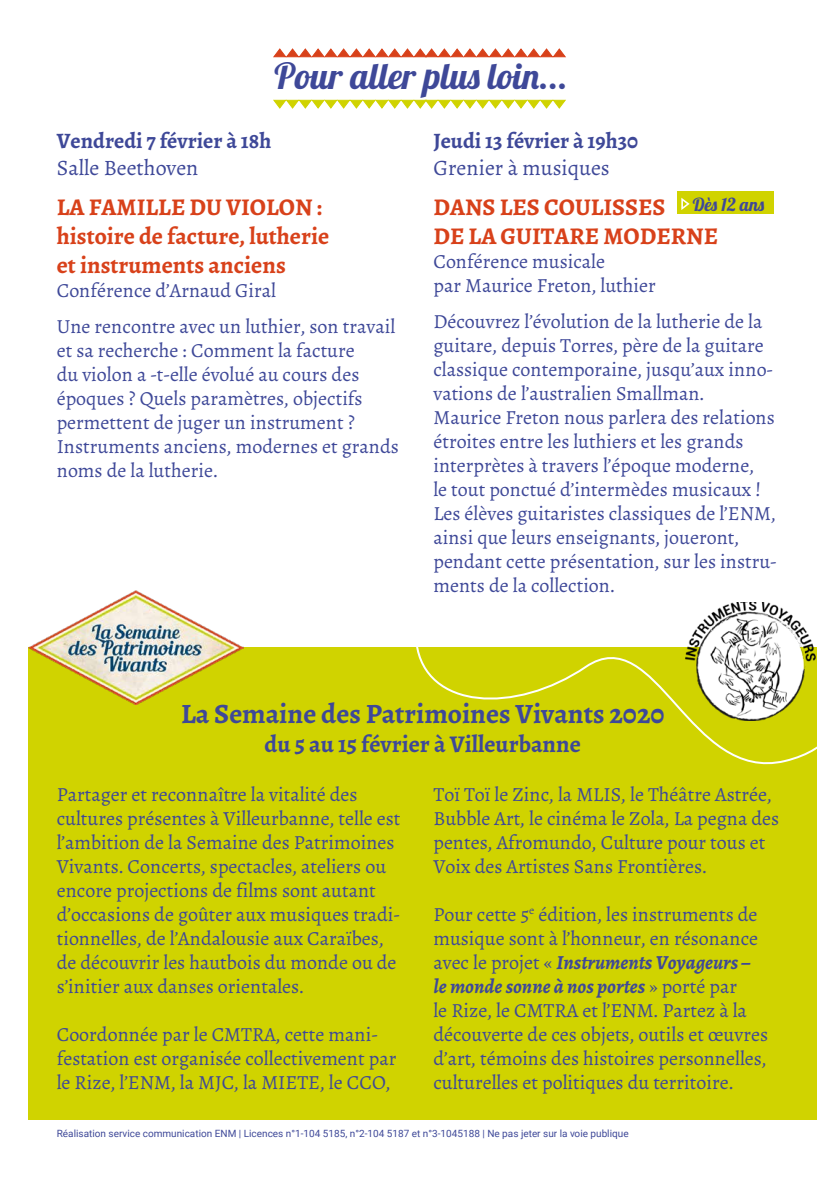
<style>
.page{position:relative;width:840px;height:1191px;background:#fff}
.page>*{position:absolute;margin:0;border:0;box-sizing:border-box;transform-origin:0 0}
.t1{font:36px "Lobster";color:#3e4898}
.t2{font:700 28px "Alegreya";color:#3e4898}
.t3{font:700 24px/28.8px "Alegreya";color:#d8411a}
.t4{font:700 24px "Alegreya";color:#3e4898}
.t5{font:700 22px "Alegreya";color:#3e4898}
.t6{font:22px "Alegreya";color:#3e4898}
.t7{font:20px/24px "Alegreya";color:#3e4898}
.t8{font:18px "Lobster";color:#3e4898}
.t9{font:10px "Roboto";color:#3e4898}
.s1{font-weight:700;font-style:italic}
</style>
<div class="page">
<div style="left:28px;top:647px;width:788px;height:472px;background:#d0d300"></div>
<svg style="left:416px;top:647px;width:401px;height:139px"></svg>
<img style="left:28px;top:590px;width:216px;height:115px">
<img style="left:683px;top:602px;width:133px;height:118px">
<div style="left:676px;top:191px;width:97px;height:22px;background:#d0d300"></div>
<svg style="left:681px;top:197px;width:9px;height:13px"></svg>
<svg style="left:273px;top:99px;width:293px;height:10px"></svg>
<svg style="left:273px;top:48px;width:293px;height:10px"></svg>
<h1 class="t1" style="left:274px;top:53px;width:294px">Pour aller plus loin...</h1>
<p class="t5" style="left:57px;top:127px;width:216px">Vendredi 7 février à 18h</p>
<p class="t6" style="left:57px;top:154px;width:143px">Salle Beethoven</p>
<p class="t3" style="left:57px;top:193px;width:274px">LA FAMILLE DU VIOLON : histoire de facture, lutherie et instruments anciens</p>
<p class="t7" style="left:57px;top:272px;width:340px;line-height:36px">Conférence d’Arnaud Giral<br>Une rencontre avec un luthier, son travail</p>
<p class="t7" style="left:57px;top:338px;width:343px">et sa recherche : Comment la facture<br>du violon a -t-elle évolué au cours des époques ? Quels paramètres, objectifs permettent de juger un instrument ?<br>Instruments anciens, modernes et grands noms de la lutherie.</p>
<p class="t5" style="left:433px;top:127px;width:206px">Jeudi 13 février à 19h30</p>
<p class="t6" style="left:433px;top:154px;width:178px">Grenier à musiques</p>
<p class="t3" style="left:433px;top:193px;width:286px">DANS LES COULISSES<br>DE LA GUITARE MODERNE</p>
<p class="t7" style="left:433px;top:250px;width:224px">Conférence musicale<br>par Maurice Freton, luthier</p>
<p class="t7" style="left:433px;top:310px;width:344px">Découvrez l’évolution de la lutherie de la guitare, depuis Torres, père de la guitare classique contemporaine, jusqu’aux inno&shy;vations de l’australien Smallman.<br>Maurice Freton nous parlera des relations étroites entre les luthiers et les grands interprètes à travers l’époque moderne,<br>le tout ponctué d’intermèdes musicaux !<br>Les élèves guitaristes classiques de l’ENM, ainsi que leurs enseignants, joueront, pendant cette présentation, sur les instru&shy;ments de la collection.</p>
<p class="t8" style="left:692px;top:193px;width:73px">Dès 12 ans</p>
<h2 class="t2" style="left:181px;top:696px;width:485px">La Semaine des Patrimoines Vivants 2020</h2>
<p class="t4" style="left:264px;top:728px;width:318px">du 5 au 15 février à Villeurbanne</p>
<p class="t7" style="left:57px;top:782px;width:345px">Partager et reconnaître la vitalité des cultures présentes à Villeurbanne, telle est l’ambition de la Semaine des Patrimoines Vivants. Concerts, spectacles, ateliers ou encore projections de films sont autant d’occasions de goûter aux musiques tradi&shy;tionnelles, de l’Andalousie aux Caraïbes, de découvrir les hautbois du monde ou de s’initier aux danses orientales.</p>
<p class="t7" style="left:57px;top:1022px;width:341px">Coordonnée par le CMTRA, cette mani&shy;festation est organisée collectivement par le Rize, l’ENM, la MJC, la MIETE, le CCO,</p>
<p class="t7" style="left:433px;top:782px;width:347px">Toï Toï le Zinc, la MLIS, le Théâtre Astrée, Bubble Art, le cinéma le Zola, La pegna des pentes, Afromundo, Culture pour tous et Voix des Artistes Sans Frontières.</p>
<p class="t7" style="left:433px;top:902px;width:336px">Pour cette 5<sup>e</sup> édition, les instruments de musique sont à l’honneur, en résonance avec le projet « <span class="s1">Instruments Voyageurs – le monde sonne à nos portes</span> » porté par<br>le Rize, le CMTRA et l’ENM. Partez à la découverte de ces objets, outils et œuvres d’art, témoins des histoires personnelles, culturelles et politiques du territoire.</p>
<p class="t9" style="left:57px;top:1126px;width:573px">Réalisation service communication ENM | Licences n°1-104 5185, n°2-104 5187 et n°3-1045188 | Ne pas jeter sur la voie publique</p>
</div>
